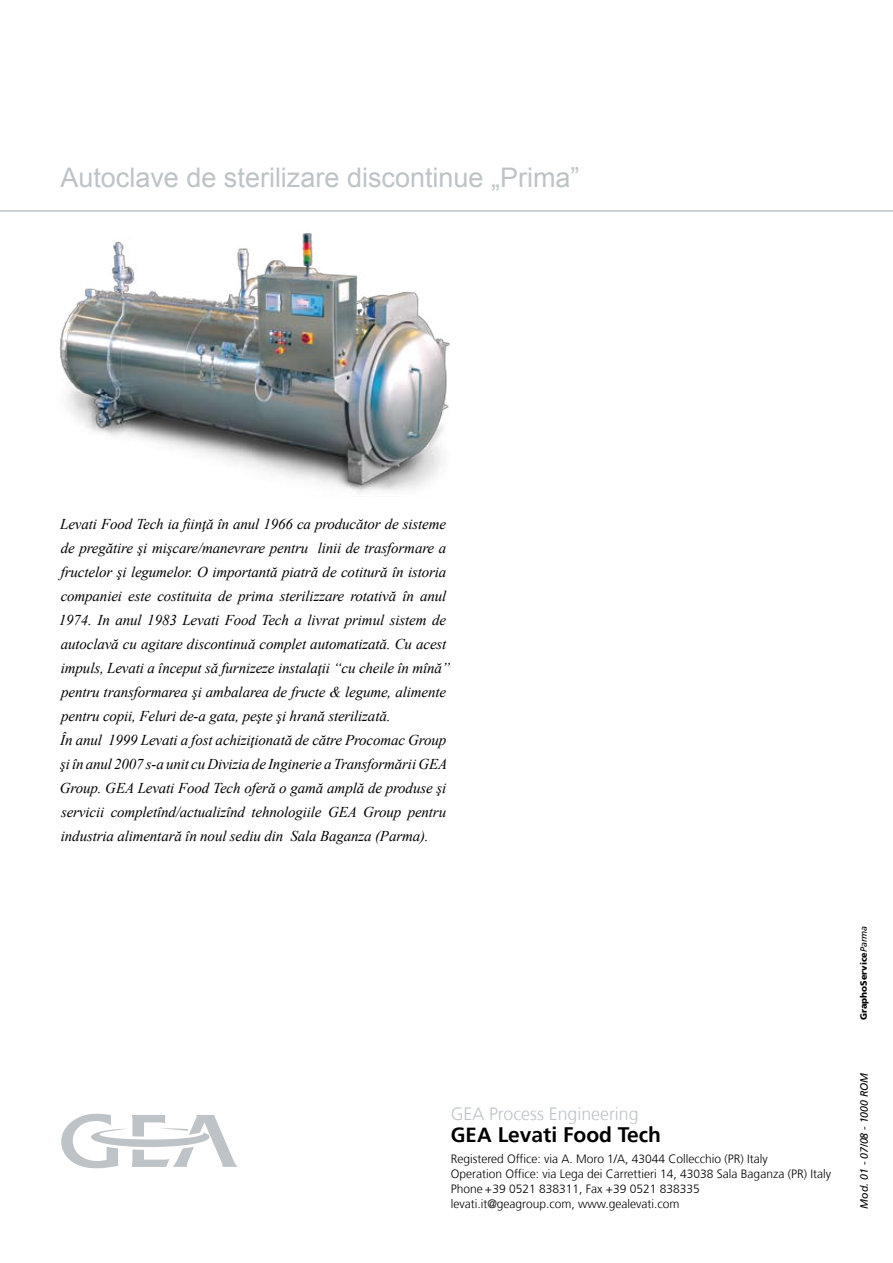
<style>
.page{position:relative;width:893px;height:1263px;background:#fff}
.page>*{position:absolute;margin:0;border:0;box-sizing:border-box;transform-origin:0 0}
.t1{font:27px "Arial";color:#bdc3c7}
.t2{font:700 21px "Frutiger";color:#000}
.t3{font:300 17.7px "Frutiger";color:#bdc3c7}
.t4{font:italic 15px/24px "Times New Roman";letter-spacing:-.01em;color:#000}
.t5{font:300 12px/15px "Frutiger";color:#000}
.t6{font:italic 10.5px "Frutiger";color:#000}
.t7{font:900 9px "Frutiger";color:#000}
.s1{font-size:20.4px}
.s2{font-weight:400;font-style:italic}
</style>
<div class="page">
<img style="left:59px;top:232px;width:391px;height:261px">
<hr style="left:0;top:210px;width:893px;height:2px;background:#bdc3c7">
<svg style="left:61px;top:1113px;width:177px;height:56px"></svg>
<h1 class="t1" style="left:60px;top:160px;width:521px">Autoclave de sterilizare discontinue „Prima”</h1>
<p class="t4" style="left:59px;top:511px;width:393px">Levati Food Tech ia fiinţă în anul 1966 ca producător de sisteme de pregătire şi mişcare/manevrare pentru linii de trasformare a fructelor şi legumelor. O importantă piatră de cotitură în istoria companiei este costituita de prima sterilizzare rotativă în anul 1974. In anul 1983 Levati Food Tech a livrat primul sistem de autoclavă cu agitare discontinuă complet automatizată. Cu acest impuls, Levati a început să furnizeze instalaţii “cu cheile în mînă” pentru transformarea şi ambalarea de fructe &amp; legume, alimente pentru copii, Feluri de-a gata, peşte şi hrană sterilizată.<br>În anul 1999 Levati a fost achiziţionată de către Procomac Group şi în anul 2007 s-a unit cu Divizia de Inginerie a Transformării GEA Group. GEA Levati Food Tech oferă o gamă amplă de produse şi servicii completînd/actualizînd tehnologiile GEA Group pentru industria alimentară în noul sediu din Sala Baganza (Parma).</p>
<p class="t3" style="left:451px;top:1104px;width:189px">GEA Process Engineering</p>
<h2 class="t2" style="left:451px;top:1123px;width:212px"><span class="s1">GEA</span> Levati Food Tech</h2>
<p class="t5" style="left:451px;top:1151px;width:382px">Registered Office: via A. Moro 1/A, 43044 Collecchio (PR) Italy<br>Operation Office: via Lega dei Carrettieri 14, 43038 Sala Baganza (PR) Italy Phone +39 0521 838311, Fax +39 0521 838335<br>levati.it@geagroup.com, www.gealevati.com</p>
<p class="t7" style="left:858px;top:1020px;width:96px;rotate:-90deg">GraphoService<span class="s2">Parma</span></p>
<p class="t6" style="left:858px;top:1208px;width:138px;rotate:-90deg">Mod. 01 - 07/08 - 1000 ROM</p>
</div>
